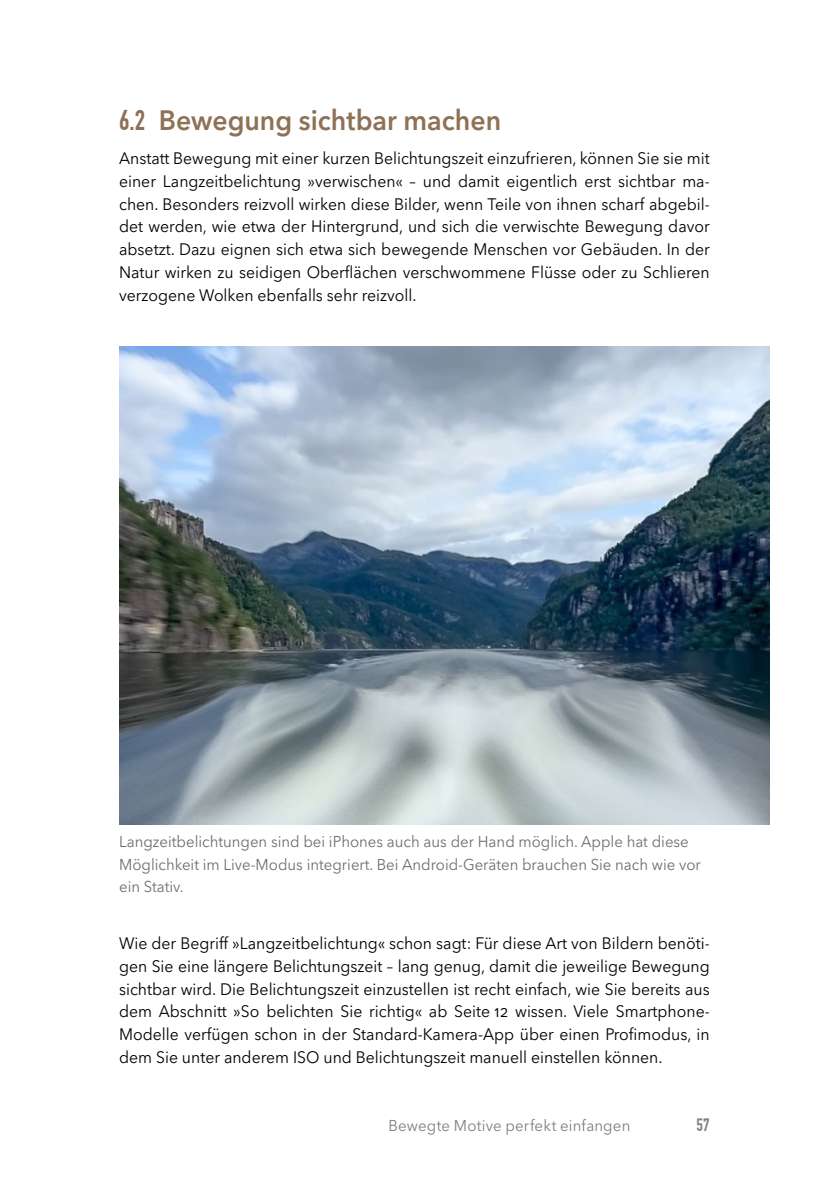
<style>
.page{position:relative;width:819px;height:1191px;background:#fff}
.page>*{position:absolute;margin:0;border:0;box-sizing:border-box;transform-origin:0 0}
.t1{font:600 28px "Avenir Next LT Pro";color:#8d7256;scale:.95 1}
.t2{font:700 17.5px "DIN Condensed";color:#7e8279}
.t3{font:16.62px/22.8px "Avenir Next LT Pro";color:#000;text-align:justify;scale:.95 1}
.t4{font:15.75px/22.8px "Avenir Next LT Pro";color:#706f6f;scale:.95 1}
.t5{font:15.75px "Avenir Next LT Pro";letter-spacing:.01em;color:#7e8279;scale:.95 1}
.s1{font-family:"DIN Condensed";font-weight:700}
</style>
<div class="page">
<img style="left:119px;top:346px;width:650px;height:478px">
<h1 class="t1" style="left:119px;top:103px;width:403px"><span class="s1">6.2</span> Bewegung sichtbar machen</h1>
<p class="t3" style="left:119px;top:147px;width:623px">Anstatt Bewegung mit einer kurzen Belichtungszeit einzufrieren, können Sie sie mit einer Langzeitbelichtung »verwischen« – und damit eigentlich erst sichtbar ma&shy;chen. Besonders reizvoll wirken diese Bilder, wenn Teile von ihnen scharf abgebil&shy;det werden, wie etwa der Hintergrund, und sich die verwischte Bewegung davor absetzt. Dazu eignen sich etwa sich bewegende Menschen vor Gebäuden. In der Natur wirken zu seidigen Oberflächen verschwommene Flüsse oder zu Schlieren verzogene Wolken ebenfalls sehr reizvoll.</p>
<p class="t4" style="left:119px;top:830px;width:614px">Langzeitbelichtungen sind bei iPhones auch aus der Hand möglich. Apple hat diese<br>Möglichkeit im Live-Modus integriert. Bei Android-Geräten brauchen Sie nach wie vor ein Stativ.</p>
<p class="t3" style="left:119px;top:932px;width:623px">Wie der Begriff »Langzeitbelichtung« schon sagt: Für diese Art von Bildern benöti&shy;gen Sie eine längere Belichtungszeit – lang genug, damit die jeweilige Bewegung sichtbar wird. Die Belichtungszeit einzustellen ist recht einfach, wie Sie bereits aus dem Abschnitt »So belichten Sie richtig« ab Seite 12 wissen. Viele Smartphone-Modelle verfügen schon in der Standard-Kamera-App über einen Profimodus, in dem Sie unter anderem ISO und Belichtungszeit manuell einstellen können.</p>
<p class="t5" style="left:388px;top:1116px;width:256px">Bewegte Motive perfekt einfangen</p>
<p class="t2" style="left:696px;top:1114px;width:15px">57</p>
</div>
